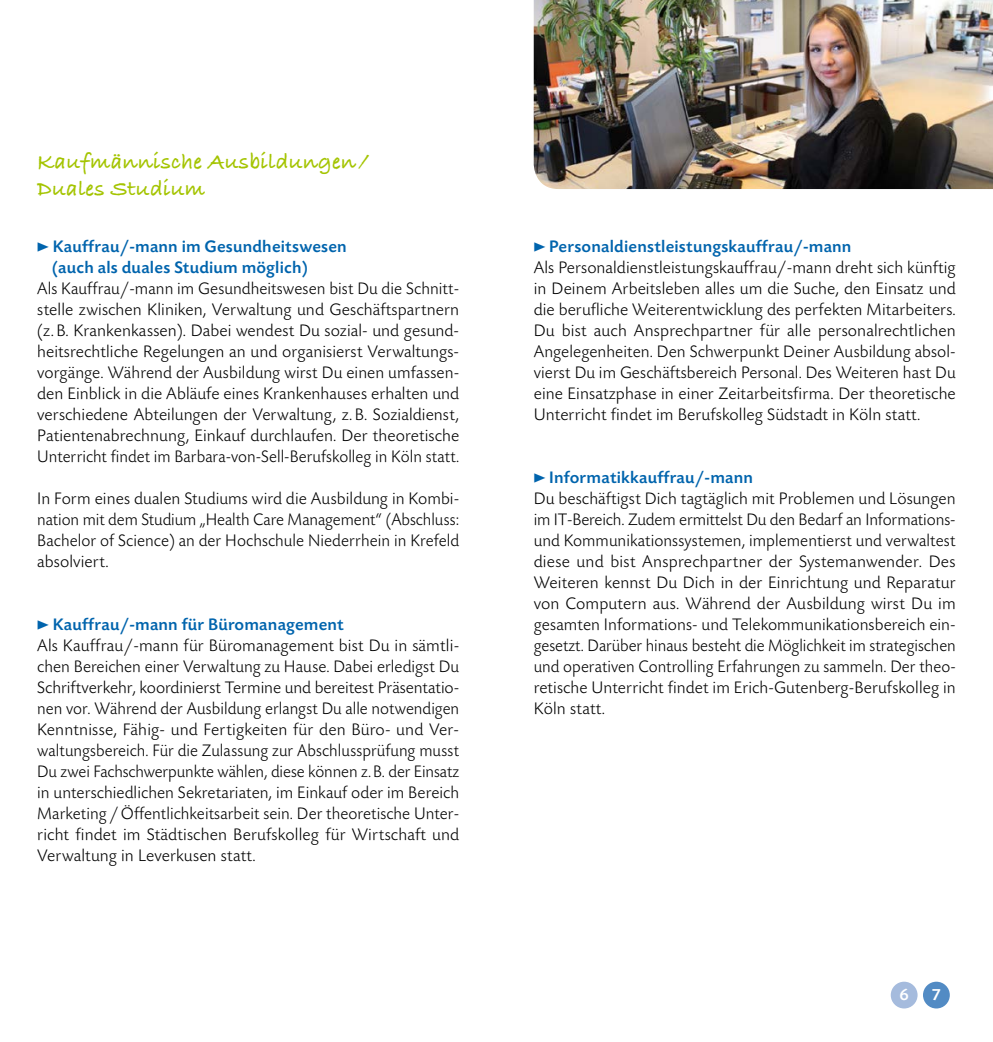
<style>
.page{position:relative;width:993px;height:1042px;background:#fff}
.page>*{position:absolute;margin:0;border:0;box-sizing:border-box;transform-origin:0 0}
.t1{font:700 22.75px/27.3px "Bradley Hand ITCTT";letter-spacing:.005em;color:#a4c400}
.t2{font:300 17.5px/21px "Today Sans BEFOP";letter-spacing:.005em;color:#000}
.t3{font:500 17.5px/21px "Today Sans BEFOP";letter-spacing:.01em;color:#0064ad}
.t4{font:500 17.15px "Today Sans BEFOP";color:#fff}
.s1{font-family:"The Sans Black Caps";font-weight:400}
.s2{font-family:"The Sans Black Caps";font-weight:400;color:#0064ad}
.s3{font-weight:500;color:#0064ad}
</style>
<div class="page">
<div style="left:890px;top:981px;width:27px;height:27px;background:#a5bbdd;border-radius:50%"></div>
<div style="left:922px;top:981px;width:27px;height:27px;background:#528bc4;border-radius:50%"></div>
<img style="left:533px;top:0;width:459px;height:189px">
<h1 class="t1" style="left:37px;top:147px;width:333px">Kaufmännische Ausbildungen /<br>Duales Studium</h1>
<p class="t3" style="left:52px;top:236px;width:296px;text-indent:-15px"><span class="s1">&gt;</span> Kauffrau/-mann im Gesundheitswesen (auch als duales Studium möglich)</p>
<p class="t2" style="left:37px;top:279px;width:423px;text-align:justify">Als Kauffrau/-mann im Gesundheitswesen bist Du die Schnitt&shy;stelle zwischen Kliniken, Verwaltung und Geschäftspartnern (z. B. Krankenkassen). Dabei wendest Du sozial- und gesund&shy;heitsrechtliche Regelungen an und organisierst Verwaltungs&shy;vorgänge. Während der Ausbildung wirst Du einen umfassen&shy;den Einblick in die Abläufe eines Krankenhauses erhalten und verschiedene Abteilungen der Verwaltung, z. B. Sozialdienst, Patientenabrechnung, Einkauf durchlaufen. Der theoretische Unterricht findet im Barbara-von-Sell-Berufskolleg in Köln statt.</p>
<p class="t2" style="left:37px;top:489px;width:423px;text-align:justify">In Form eines dualen Studiums wird die Ausbildung in Kombi&shy;nation mit dem Studium „Health Care Management“ (Abschluss:<br>Bachelor of Science) an der Hochschule Niederrhein in Krefeld absolviert.</p>
<p class="t2" style="left:37px;top:615px;width:423px"><span class="s2">&gt;</span> <span class="s3">Kauffrau/-mann für Büromanagement<br></span>Als Kauffrau/-mann für Büromanagement bist Du in sämtli&shy;chen Bereichen einer Verwaltung zu Hause. Dabei erledigst Du Schriftverkehr, koordinierst Termine und bereitest Präsentatio&shy;nen vor. Während der Ausbildung erlangst Du alle notwendigen Kenntnisse, Fähig- und Fertigkeiten für den Büro- und Ver&shy;waltungsbereich. Für die Zulassung zur Abschlussprüfung musst Du zwei Fachschwerpunkte wählen, diese können z.B. der Einsatz in unterschiedlichen Sekretariaten, im Einkauf oder im Bereich Marketing/Öffentlichkeitsarbeit sein. Der theoretische Unter&shy;richt findet im Städtischen Berufskolleg für Wirtschaft und Verwaltung in Leverkusen statt.</p>
<p class="t2" style="left:533px;top:237px;width:423px"><span class="s2">&gt;</span> <span class="s3">Personaldienstleistungskauffrau/-mann<br></span>Als Personaldienstleistungskauffrau/-mann dreht sich künftig in Deinem Arbeitsleben alles um die Suche, den Einsatz und die berufliche Weiterentwicklung des perfekten Mitarbeiters.<br>Du bist auch Ansprechpartner für alle personalrechtlichen Angelegenheiten. Den Schwerpunkt Deiner Ausbildung absol&shy;vierst Du im Geschäftsbereich Personal. Des Weiteren hast Du eine Einsatzphase in einer Zeitarbeitsfirma. Der theoretische Unterricht findet im Berufskolleg Südstadt in Köln statt.</p>
<p class="t2" style="left:533px;top:468px;width:423px"><span class="s2">&gt;</span> <span class="s3">Informatikkauffrau/-mann<br></span>Du beschäftigst Dich tagtäglich mit Problemen und Lösungen im IT-Bereich. Zudem ermittelst Du den Bedarf an Informations&shy;und Kommunikationssystemen, implementierst und verwaltest diese und bist Ansprechpartner der Systemanwender. Des Weiteren kennst Du Dich in der Einrichtung und Reparatur von Computern aus. Während der Ausbildung wirst Du im gesamten Informations- und Telekommunikationsbereich ein&shy;gesetzt. Darüber hinaus besteht die Möglichkeit im strategischen und operativen Controlling Erfahrungen zu sammeln. Der theo&shy;retische Unterricht findet im Erich-Gutenberg-Berufskolleg in Köln statt.</p>
<p class="t4" style="left:899px;top:985px;width:11px">6</p>
<p class="t4" style="left:931px;top:985px;width:11px">7</p>
</div>
